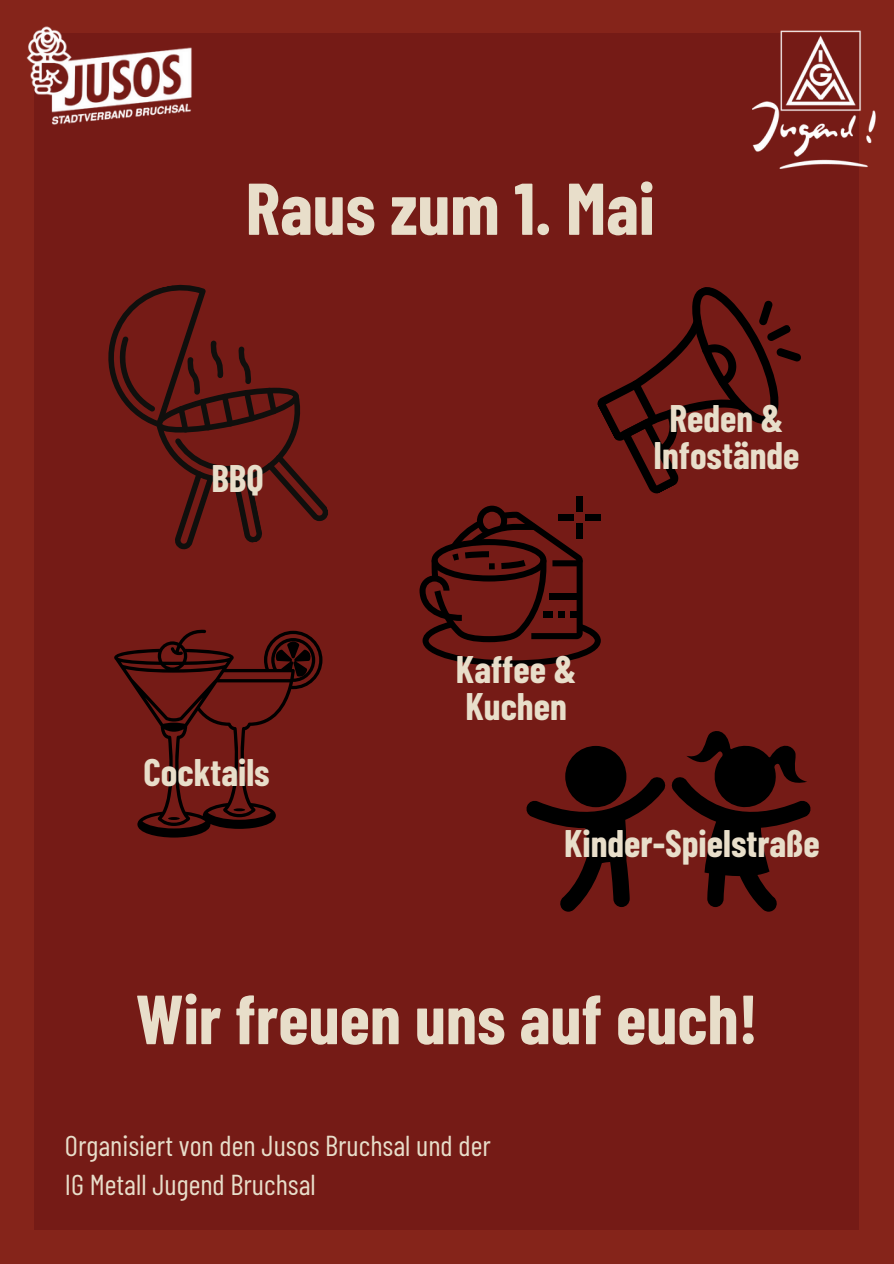
<style>
.page{position:relative;width:894px;height:1264px;background:#fff}
.page>*{position:absolute;margin:0;border:0;box-sizing:border-box;transform-origin:0 0}
.t1{font:700 73.05px "Barlow Condensed";color:#e8deca}
.t2{font:700 69.45px "Barlow Condensed";color:#e8deca}
.t3{font:700 37.5px/37.2px "Barlow Condensed";color:#e8deca;text-align:center}
.t4{font:28.8px/39.3px "Barlow Condensed";color:#e8deca}
</style>
<div class="page">
<div style="left:0;top:0;width:893px;height:1263px;background:#85241a"></div>
<div style="left:34px;top:33px;width:824px;height:1196px;background:#751b16"></div>
<svg style="left:526px;top:731px;width:285px;height:180px"></svg>
<svg style="left:114px;top:629px;width:208px;height:208px"></svg>
<svg style="left:108px;top:284px;width:220px;height:266px"></svg>
<svg style="left:597px;top:287px;width:204px;height:207px"></svg>
<div style="left:576px;top:496px;width:6px;height:16px;background:#000"></div>
<svg style="left:419px;top:505px;width:181px;height:161px"></svg>
<img style="left:26px;top:26px;width:166px;height:99px">
<img style="left:752px;top:30px;width:124px;height:139px">
<p class="t1" style="left:245px;top:162px;width:410px">Raus zum 1. Mai</p>
<h2 class="t3" style="left:211px;top:458px;width:54px">BBQ</h2>
<p class="t3" style="left:143px;top:752px;width:128px">Cocktails</p>
<p class="t3" style="left:456px;top:649px;width:122px;text-align:left">Kaffee &amp;<br>Kuchen</p>
<h1 class="t3" style="left:653px;top:398px;width:147px">Reden &amp;<br>Infostände</h1>
<p class="t3" style="left:564px;top:823px;width:257px">Kinder-Spielstraße</p>
<h3 class="t2" style="left:136px;top:974px;width:623px">Wir freuen uns auf euch!</h3>
<p class="t4" style="left:65px;top:1124px;width:427px">Organisiert von den Jusos Bruchsal und der<br>IG Metall Jugend Bruchsal</p>
</div>
